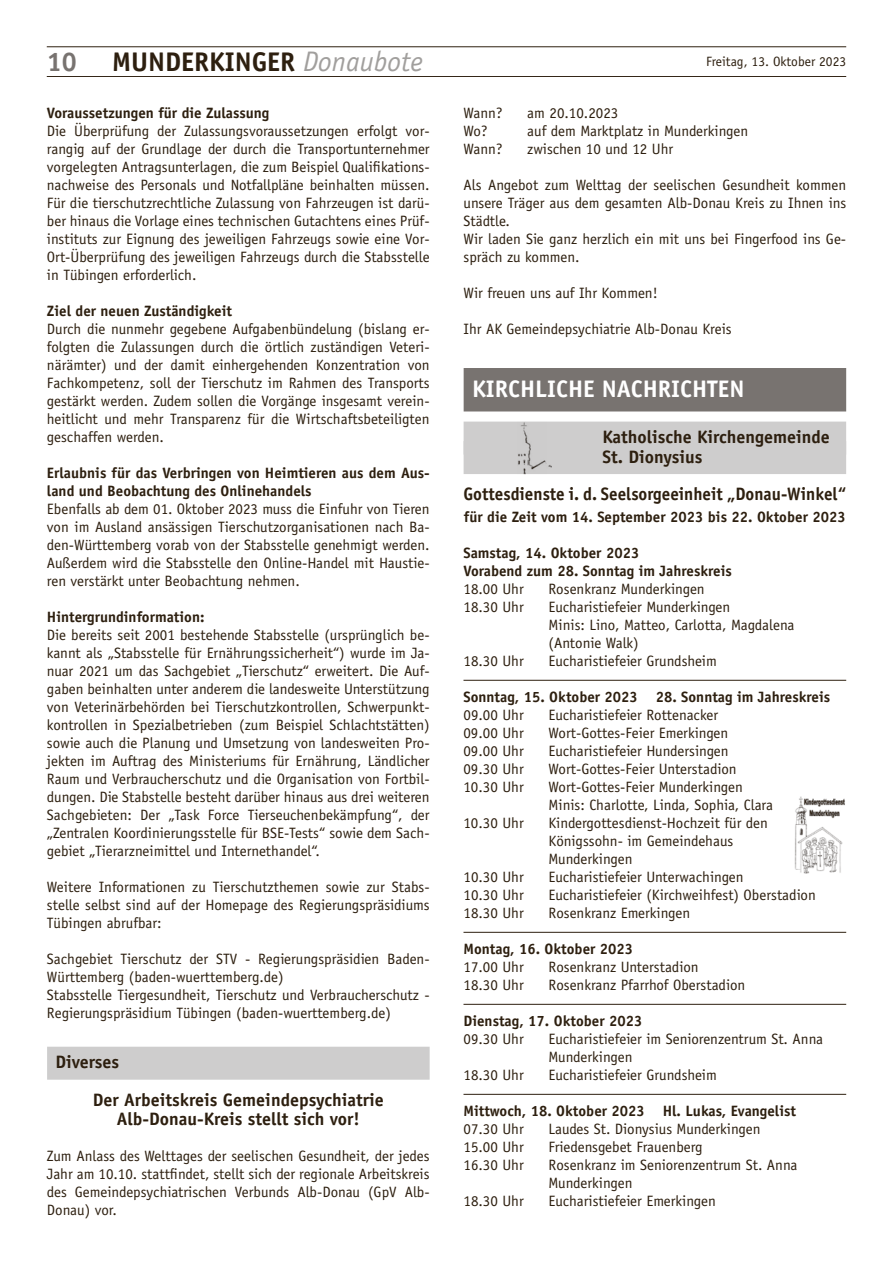
<style>
.page{position:relative;width:893px;height:1263px;background:#fff}
.page>*{position:absolute;margin:0;border:0;box-sizing:border-box;transform-origin:0 0}
.t1{font:700 27px "Officina Sans";color:#2d1f0f}
.t2{font:700 27px "Officina Sans";color:#787370}
.t3{font:700 24px "Officina Sans";color:#fff}
.t4{font:700 18px/37px "Officina Sans";color:#2d1f0f}
.t5{font:700 18px "Officina Sans";color:#2d1f0f;scale:.95 1}
.t6{font:15px/18px "Officina Sans";color:#2d1f0f}
.t7{font:700 15px/18px "Officina Sans";color:#2d1f0f}
.t8{font:13.5px "Officina Sans";color:#2d1f0f}
.s1{font-weight:400;font-style:italic;font-size:28.35px;color:#a19f9d}
</style>
<div class="page">
<hr style="left:47px;top:76px;width:799px;height:1px;background:#2d1f0f">
<hr style="left:47px;top:47px;width:799px;height:1px;background:#2d1f0f">
<div style="left:47px;top:1047px;width:383px;height:33px;background:#cecdcd"></div>
<hr style="left:463px;top:680px;width:383px;height:1px;background:#2d1f0f">
<hr style="left:463px;top:932px;width:383px;height:1px;background:#2d1f0f">
<hr style="left:463px;top:1004px;width:383px;height:1px;background:#2d1f0f">
<hr style="left:463px;top:1094px;width:383px;height:1px;background:#2d1f0f">
<div style="left:464px;top:368px;width:382px;height:43px;background:#787370"></div>
<div style="left:464px;top:422px;width:382px;height:33px;background:#cecdcd"></div>
<div style="left:464px;top:441px;width:382px;height:33px;background:#cecdcd"></div>
<img style="left:518px;top:422px;width:33px;height:52px">
<img style="left:794px;top:796px;width:51px;height:78px">
<h1 class="t2" style="left:47px;top:45px;width:32px">10</h1>
<h1 class="t1" style="left:112px;top:45px;width:312px">MUNDERKINGER <span class="s1">Donaubote</span></h1>
<p class="t8" style="left:706px;top:53px;width:142px">Freitag, 13. Oktober 2023</p>
<p class="t7" style="left:47px;top:104px;width:224px">Voraussetzungen für die Zulassung</p>
<p class="t6" style="left:47px;top:122px;width:384px;text-align:justify">Die Überprüfung der Zulassungsvoraussetzungen erfolgt vor&shy;rangig auf der Grundlage der durch die Transportunternehmer vorgelegten Antragsunterlagen, die zum Beispiel Qualifikations&shy;nachweise des Personals und Notfallpläne beinhalten müssen.<br>Für die tierschutzrechtliche Zulassung von Fahrzeugen ist darü&shy;ber hinaus die Vorlage eines technischen Gutachtens eines Prüf&shy;instituts zur Eignung des jeweiligen Fahrzeugs sowie eine Vor-Ort-Überprüfung des jeweiligen Fahrzeugs durch die Stabsstelle in Tübingen erforderlich.</p>
<p class="t7" style="left:47px;top:302px;width:187px">Ziel der neuen Zuständigkeit</p>
<p class="t6" style="left:47px;top:320px;width:384px;text-align:justify">Durch die nunmehr gegebene Aufgabenbündelung (bislang er&shy;folgten die Zulassungen durch die örtlich zuständigen Veteri&shy;närämter) und der damit einhergehenden Konzentration von Fachkompetenz, soll der Tierschutz im Rahmen des Transports gestärkt werden. Zudem sollen die Vorgänge insgesamt verein&shy;heitlicht und mehr Transparenz für die Wirtschaftsbeteiligten geschaffen werden.</p>
<p class="t7" style="left:47px;top:464px;width:384px">Erlaubnis für das Verbringen von Heimtieren aus dem Aus&shy;land und Beobachtung des Onlinehandels</p>
<p class="t6" style="left:47px;top:500px;width:384px;text-align:justify">Ebenfalls ab dem 01. Oktober 2023 muss die Einfuhr von Tieren von im Ausland ansässigen Tierschutzorganisationen nach Ba&shy;den-Württemberg vorab von der Stabsstelle genehmigt werden.<br>Außerdem wird die Stabsstelle den Online-Handel mit Haustie&shy;ren verstärkt unter Beobachtung nehmen.</p>
<p class="t7" style="left:47px;top:608px;width:159px">Hintergrundinformation:</p>
<p class="t6" style="left:47px;top:626px;width:384px;text-align:justify">Die bereits seit 2001 bestehende Stabsstelle (ursprünglich be&shy;kannt als „Stabsstelle für Ernährungssicherheit“) wurde im Ja&shy;nuar 2021 um das Sachgebiet „Tierschutz“ erweitert. Die Auf&shy;gaben beinhalten unter anderem die landesweite Unterstützung von Veterinärbehörden bei Tierschutzkontrollen, Schwerpunkt&shy;kontrollen in Spezialbetrieben (zum Beispiel Schlachtstätten) sowie auch die Planung und Umsetzung von landesweiten Pro&shy;jekten im Auftrag des Ministeriums für Ernährung, Ländlicher Raum und Verbraucherschutz und die Organisation von Fortbil&shy;dungen. Die Stabstelle besteht darüber hinaus aus drei weiteren Sachgebieten: Der „Task Force Tierseuchenbekämpfung“, der „Zentralen Koordinierungsstelle für BSE-Tests“ sowie dem Sach&shy;gebiet „Tierarzneimittel und Internethandel“.</p>
<p class="t6" style="left:47px;top:878px;width:384px;text-align:justify">Weitere Informationen zu Tierschutzthemen sowie zur Stabs&shy;stelle selbst sind auf der Homepage des Regierungspräsidiums Tübingen abrufbar:</p>
<p class="t6" style="left:47px;top:950px;width:384px">Sachgebiet Tierschutz der STV - Regierungspräsidien Baden-Württemberg (baden-wuerttemberg.de)<br>Stabsstelle Tiergesundheit, Tierschutz und Verbraucherschutz - Regierungspräsidium Tübingen (baden-wuerttemberg.de)</p>
<p class="t4" style="left:93px;top:1043px;width:292px;text-indent:-37px">Diverses<br>Der Arbeitskreis Gemeindepsychiatrie</p>
<p class="t4" style="left:117px;top:1100px;width:244px">Alb-Donau-Kreis stellt sich vor!</p>
<p class="t6" style="left:47px;top:1147px;width:384px;text-align:justify">Zum Anlass des Welttages der seelischen Gesundheit, der jedes Jahr am 10.10. stattfindet, stellt sich der regionale Arbeitskreis des Gemeindepsychiatrischen Verbunds Alb-Donau (GpV Alb-Donau) vor.</p>
<p class="t6" style="left:463px;top:104px;width:40px">Wann?</p>
<p class="t6" style="left:527px;top:104px;width:93px">am 20.10.2023</p>
<p class="t6" style="left:463px;top:122px;width:25px">Wo?</p>
<p class="t6" style="left:527px;top:122px;width:222px">auf dem Marktplatz in Munderkingen</p>
<p class="t6" style="left:463px;top:140px;width:40px">Wann?</p>
<p class="t6" style="left:527px;top:140px;width:147px">zwischen 10 und 12 Uhr</p>
<p class="t6" style="left:463px;top:176px;width:384px">Als Angebot zum Welttag der seelischen Gesundheit kommen unsere Träger aus dem gesamten Alb-Donau Kreis zu Ihnen ins Städtle.<br>Wir laden Sie ganz herzlich ein mit uns bei Fingerfood ins Ge&shy;spräch zu kommen.</p>
<p class="t6" style="left:463px;top:284px;width:196px">Wir freuen uns auf Ihr Kommen!</p>
<p class="t6" style="left:463px;top:320px;width:270px">Ihr AK Gemeindepsychiatrie Alb-Donau Kreis</p>
<h2 class="t3" style="left:472px;top:374px;width:274px">Kirchliche nachrichten</h2>
<p class="t4" style="left:602px;top:427px;width:229px;line-height:19.5px">Katholische Kirchengemeinde<br>St. Dionysius</p>
<p class="t5" style="left:463px;top:483px;width:404px">Gottesdienste i. d. Seelsorgeeinheit „Donau-Winkel“</p>
<p class="t7" style="left:464px;top:508px;width:383px">für die Zeit vom 14. September 2023 bis 22. Oktober 2023</p>
<p class="t7" style="left:463px;top:544px;width:270px">Samstag, 14. Oktober 2023<br>Vorabend zum 28. Sonntag im Jahreskreis</p>
<p class="t6" style="left:463px;top:580px;width:62px">18.00 Uhr</p>
<p class="t6" style="left:548px;top:580px;width:158px">Rosenkranz Munderkingen</p>
<p class="t6" style="left:463px;top:598px;width:62px">18.30 Uhr</p>
<p class="t6" style="left:548px;top:598px;width:247px">Eucharistiefeier Munderkingen<br>Minis: Lino, Matteo, Carlotta, Magdalena (Antonie Walk)</p>
<p class="t6" style="left:463px;top:652px;width:62px">18.30 Uhr</p>
<p class="t6" style="left:548px;top:652px;width:170px">Eucharistiefeier Grundsheim</p>
<p class="t7" style="left:463px;top:688px;width:368px">Sonntag, 15. Oktober 2023 28. Sonntag im Jahreskreis</p>
<p class="t6" style="left:463px;top:706px;width:62px">09.00 Uhr</p>
<p class="t6" style="left:548px;top:706px;width:171px">Eucharistiefeier Rottenacker</p>
<p class="t6" style="left:463px;top:724px;width:62px">09.00 Uhr</p>
<p class="t6" style="left:548px;top:724px;width:181px">Wort-Gottes-Feier Emerkingen</p>
<p class="t6" style="left:463px;top:742px;width:62px">09.00 Uhr</p>
<p class="t6" style="left:548px;top:742px;width:182px">Eucharistiefeier Hundersingen</p>
<p class="t6" style="left:463px;top:760px;width:62px">09.30 Uhr</p>
<p class="t6" style="left:548px;top:760px;width:190px">Wort-Gottes-Feier Unterstadion</p>
<p class="t6" style="left:463px;top:778px;width:62px">10.30 Uhr</p>
<p class="t6" style="left:548px;top:778px;width:226px">Wort-Gottes-Feier Munderkingen<br>Minis: Charlotte, Linda, Sophia, Clara</p>
<p class="t6" style="left:463px;top:814px;width:62px">10.30 Uhr</p>
<p class="t6" style="left:548px;top:814px;width:221px">Kindergottesdienst-Hochzeit für den<br>Königssohn- im Gemeindehaus<br>Munderkingen</p>
<p class="t6" style="left:463px;top:868px;width:62px">10.30 Uhr</p>
<p class="t6" style="left:548px;top:868px;width:197px">Eucharistiefeier Unterwachingen</p>
<p class="t6" style="left:463px;top:886px;width:62px">10.30 Uhr</p>
<p class="t6" style="left:548px;top:886px;width:269px">Eucharistiefeier (Kirchweihfest) Oberstadion</p>
<p class="t6" style="left:463px;top:904px;width:62px">18.30 Uhr</p>
<p class="t6" style="left:548px;top:904px;width:143px">Rosenkranz Emerkingen</p>
<p class="t7" style="left:463px;top:940px;width:171px">Montag, 16. Oktober 2023</p>
<p class="t6" style="left:463px;top:958px;width:62px">17.00 Uhr</p>
<p class="t6" style="left:548px;top:958px;width:152px">Rosenkranz Unterstadion</p>
<p class="t6" style="left:463px;top:976px;width:62px">18.30 Uhr</p>
<p class="t6" style="left:548px;top:976px;width:198px">Rosenkranz Pfarrhof Oberstadion</p>
<p class="t7" style="left:463px;top:1012px;width:180px">Dienstag, 17. Oktober 2023</p>
<p class="t6" style="left:463px;top:1030px;width:62px">09.30 Uhr</p>
<p class="t6" style="left:548px;top:1030px;width:276px">Eucharistiefeier im Seniorenzentrum St. Anna<br>Munderkingen</p>
<p class="t6" style="left:463px;top:1066px;width:62px">18.30 Uhr</p>
<p class="t6" style="left:548px;top:1066px;width:170px">Eucharistiefeier Grundsheim</p>
<p class="t7" style="left:463px;top:1102px;width:334px">Mittwoch, 18. Oktober 2023 Hl. Lukas, Evangelist</p>
<p class="t6" style="left:463px;top:1120px;width:62px">07.30 Uhr</p>
<p class="t6" style="left:548px;top:1120px;width:214px">Laudes St. Dionysius Munderkingen</p>
<p class="t6" style="left:463px;top:1138px;width:62px">15.00 Uhr</p>
<p class="t6" style="left:548px;top:1138px;width:156px">Friedensgebet Frauenberg</p>
<p class="t6" style="left:463px;top:1156px;width:62px">16.30 Uhr</p>
<p class="t6" style="left:548px;top:1156px;width:250px">Rosenkranz im Seniorenzentrum St. Anna<br>Munderkingen</p>
<p class="t6" style="left:463px;top:1192px;width:62px">18.30 Uhr</p>
<p class="t6" style="left:548px;top:1192px;width:169px">Eucharistiefeier Emerkingen</p>
</div>
